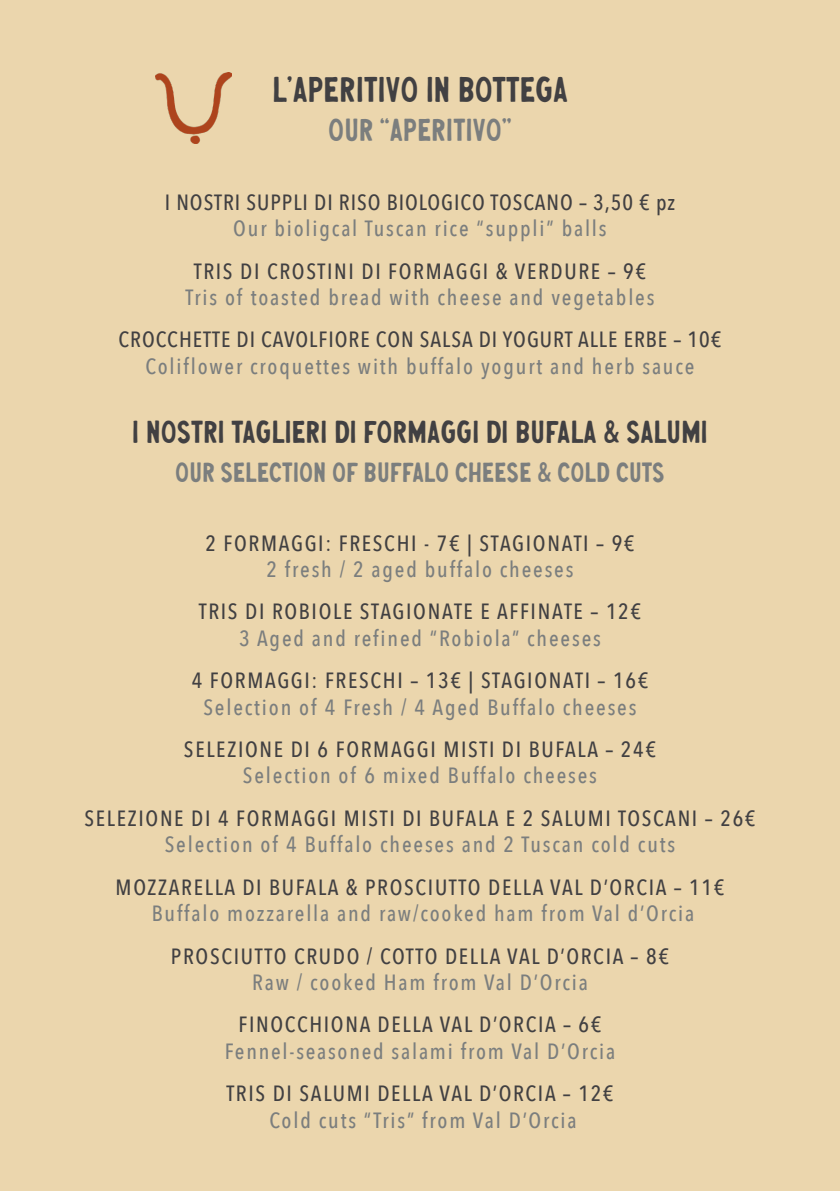
<style>
.page{position:relative;width:840px;height:1191px;background:#fff}
.page>*{position:absolute;margin:0;border:0;box-sizing:border-box;transform-origin:0 0}
.t1{font:condensed 36px "Franklin Stone";color:#414042}
.t2{font:condensed 32px "Franklin Stone";color:#414042}
.t3{font:condensed 32px "Franklin Stone";color:#7b7e7e}
.t4{font:condensed 28px "Franklin Stone";color:#7b7e7e}
.t5{font:500 22px/26.4px "Avenir Next Condensed";letter-spacing:.075em;color:#414042;text-align:center}
.t6{font:500 22px/26.4px "Avenir Next Condensed";letter-spacing:.075em;color:#7b7e7e;text-align:center}
.t7{font:500 22px/26.4px "Avenir Next Condensed";letter-spacing:.045em;color:#414042;text-align:center}
.s1{color:#7b7e7e}
.s2{color:#414042}
</style>
<div class="page">
<div style="left:0;top:0;width:839px;height:1191px;background:#ebd6ad"></div>
<img style="left:155px;top:72px;width:76px;height:72px">
<p class="t1" style="left:272px;top:71px;width:297px">L’APERITIVO IN BOTTEGA</p>
<p class="t3" style="left:328px;top:113px;width:185px">OUR “APERITIVO”</p>
<p class="t7" style="left:165px;top:189px;width:511px">I NOSTRI SUPPLI DI RISO BIOLOGICO TOSCANO – 3,50 € pz<br><span class="s1">Our bioligcal Tuscan rice “suppli” balls</span></p>
<p class="t6" style="left:185px;top:257px;width:470px"><span class="s2">TRIS DI CROSTINI DI FORMAGGI &amp; VERDURE – 9€<br></span>Tris of toasted bread with cheese and vegetables</p>
<p class="t5" style="left:118px;top:326px;width:604px">CROCCHETTE DI CAVOLFIORE CON SALSA DI YOGURT ALLE ERBE – 10€<br><span class="s1">Coliflower croquettes with buffalo yogurt and herb sauce</span></p>
<p class="t2" style="left:132px;top:415px;width:577px">I NOSTRI TAGLIERI DI FORMAGGI DI BUFALA &amp; SALUMI</p>
<p class="t4" style="left:175px;top:457px;width:490px">OUR SELECTION OF BUFFALO CHEESE &amp; COLD CUTS</p>
<p class="t5" style="left:205px;top:529px;width:430px">2 FORMAGGI: FRESCHI - 7€ | STAGIONATI – 9€<br><span class="s1">2 fresh / 2 aged buffalo cheeses</span></p>
<p class="t5" style="left:199px;top:598px;width:443px">TRIS DI ROBIOLE STAGIONATE E AFFINATE – 12€<br><span class="s1">3 Aged and refined “Robiola” cheeses</span></p>
<p class="t6" style="left:191px;top:667px;width:458px"><span class="s2">4 FORMAGGI: FRESCHI – 13€ | STAGIONATI – 16€<br></span>Selection of 4 Fresh / 4 Aged Buffalo cheeses</p>
<p class="t5" style="left:184px;top:736px;width:473px">SELEZIONE DI 6 FORMAGGI MISTI DI BUFALA – 24€<br><span class="s1">Selection of 6 mixed Buffalo cheeses</span></p>
<p class="t5" style="left:84px;top:805px;width:672px">SELEZIONE DI 4 FORMAGGI MISTI DI BUFALA E 2 SALUMI TOSCANI – 26€<br><span class="s1">Selection of 4 Buffalo cheeses and 2 Tuscan cold cuts</span></p>
<p class="t5" style="left:115px;top:873px;width:610px">MOZZARELLA DI BUFALA &amp; PROSCIUTTO DELLA VAL D’ORCIA – 11€<br><span class="s1">Buffalo mozzarella and raw/cooked ham from Val d’Orcia</span></p>
<p class="t5" style="left:171px;top:942px;width:499px">PROSCIUTTO CRUDO / COTTO DELLA VAL D’ORCIA – 8€<br><span class="s1">Raw / cooked Ham from Val D’Orcia</span></p>
<p class="t6" style="left:225px;top:1011px;width:391px"><span class="s2">FINOCCHIONA DELLA VAL D’ORCIA – 6€<br></span>Fennel-seasoned salami from Val D’Orcia</p>
<p class="t5" style="left:226px;top:1080px;width:388px">TRIS DI SALUMI DELLA VAL D’ORCIA – 12€<br><span class="s1">Cold cuts “Tris” from Val D’Orcia</span></p>
</div>
